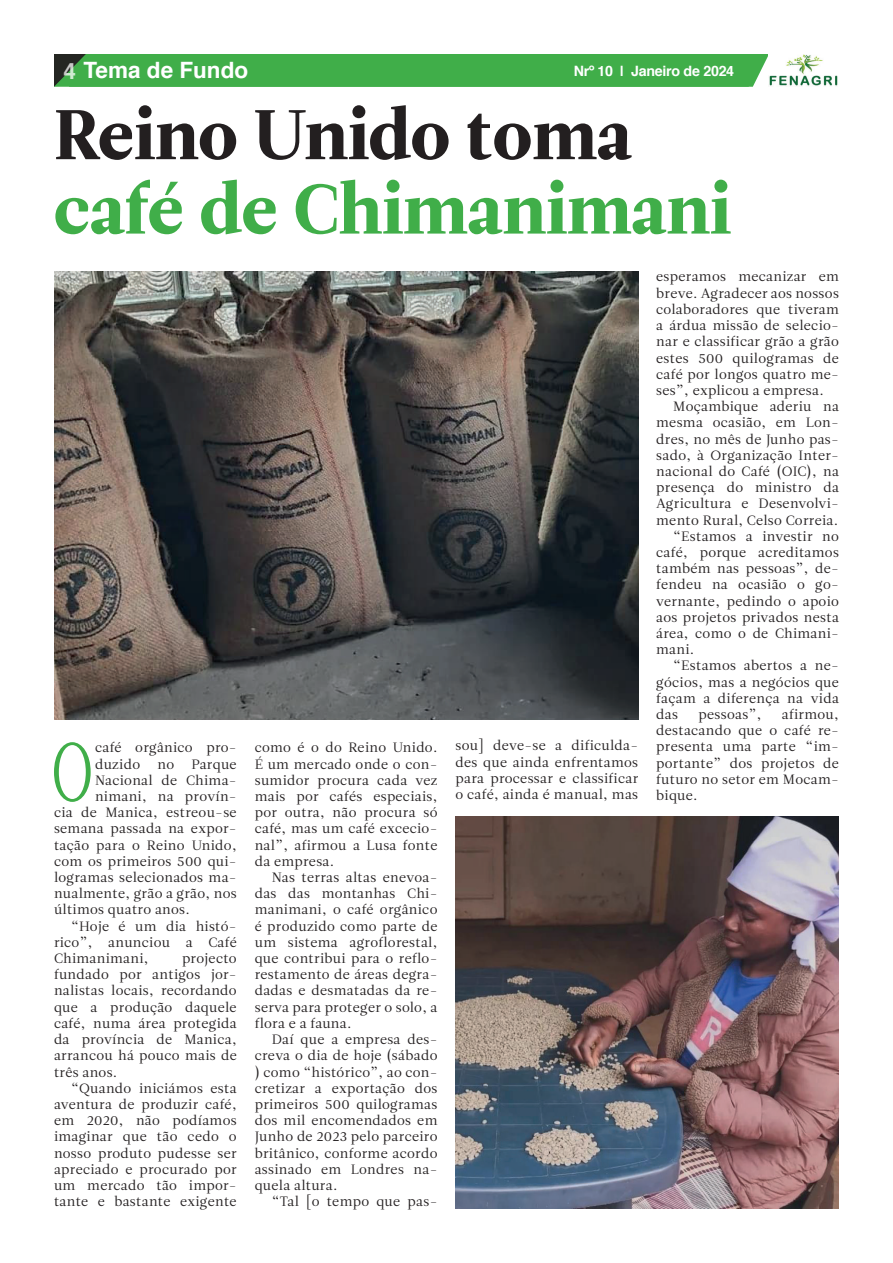
<style>
.page{position:relative;width:893px;height:1263px;background:#fff}
.page>*{position:absolute;margin:0;border:0;box-sizing:border-box;transform-origin:0 0}
.t1{font:82.95px "Leitura Roman 1";color:#40ae49;scale:.65 1}
.t2{font:70.05px "Leitura Roman 4";color:#40ae49}
.t3{font:70.05px "Leitura Roman 4";color:#231f20}
.t4{font:700 22.5px "Helvetica";color:#fff}
.t5{font:700 14.25px "Helvetica";letter-spacing:-.02em;color:#fff}
.t6{font:13.5px/16.2px "Leitura Roman 1";letter-spacing:.02em;color:#231f20;text-align:justify}
</style>
<div class="page">
<div style="left:54px;top:54px;width:714px;height:33px;background:#40ae49"></div>
<img style="left:769px;top:54px;width:69px;height:32px">
<img style="left:54px;top:271px;width:584px;height:448px">
<img style="left:455px;top:816px;width:384px;height:393px">
<h3 class="t4" style="left:63px;top:52px;width:186px">4 Tema de Fundo</h3>
<p class="t5" style="left:574px;top:59px;width:162px">Nrº 10 | Janeiro de 2024</p>
<h2 class="t3" style="left:54px;top:93px;width:579px">Reino Unido toma</h2>
<h2 class="t2" style="left:54px;top:168px;width:678px">café de Chimanimani</h2>
<p class="t6" style="left:656px;top:269px;width:184px">esperamos mecanizar em breve. Agradecer aos nossos colaboradores que tiveram a árdua missão de selecio&shy;nar e classificar grão a grão estes 500 quilogramas de café por longos quatro me&shy;ses”, explicou a empresa.</p>
<p class="t6" style="left:673px;top:399px;width:167px">Moçambique aderiu na</p>
<p class="t6" style="left:656px;top:415px;width:184px">mesma ocasião, em Lon-</p>
<p class="t6" style="left:656px;top:431px;width:184px">dres, no mês de Junho pas-</p>
<p class="t6" style="left:656px;top:447px;width:184px">sado, à Organização Inter-</p>
<p class="t6" style="left:656px;top:463px;width:184px">nacional do Café (OIC), na</p>
<p class="t6" style="left:656px;top:480px;width:184px">presença do ministro da</p>
<p class="t6" style="left:656px;top:496px;width:184px">Agricultura e Desenvolvi-</p>
<p class="t6" style="left:656px;top:512px;width:183px">mento Rural, Celso Correia.</p>
<p class="t6" style="left:673px;top:528px;width:167px">“Estamos a investir no</p>
<p class="t6" style="left:656px;top:544px;width:184px">café, porque acreditamos</p>
<p class="t6" style="left:656px;top:561px;width:184px">também nas pessoas”, de-</p>
<p class="t6" style="left:656px;top:577px;width:184px">fendeu na ocasião o go-</p>
<p class="t6" style="left:656px;top:593px;width:184px">vernante, pedindo o apoio</p>
<p class="t6" style="left:656px;top:609px;width:184px">aos projetos privados nesta</p>
<p class="t6" style="left:656px;top:625px;width:184px">área, como o de Chimani-</p>
<p class="t6" style="left:656px;top:642px;width:40px">mani.</p>
<p class="t6" style="left:673px;top:658px;width:167px">“Estamos abertos a ne-</p>
<p class="t6" style="left:656px;top:674px;width:184px">gócios, mas a negócios que</p>
<p class="t6" style="left:656px;top:690px;width:184px">façam a diferença na vida</p>
<p class="t6" style="left:656px;top:706px;width:23px">das</p>
<p class="t6" style="left:699px;top:706px;width:64px">pessoas”,</p>
<p class="t6" style="left:656px;top:706px;width:184px;text-indent:126px">afirmou, destacando que o café re&shy;presenta uma parte “im&shy;portante” dos projetos de futuro no setor em Mocam&shy;bique.</p>
<p class="t6" style="left:455px;top:738px;width:184px">sou] deve-se a dificulda&shy;des que ainda enfrentamos para processar e classificar o café, ainda é manual, mas</p>
<h1 class="t1" style="left:51px;top:724px;width:66px">O</h1>
<p class="t6" style="left:95px;top:740px;width:143px">café orgânico pro&shy;duzido</p>
<p class="t6" style="left:255px;top:740px;width:184px">como é o do Reino Unido.<br>É um mercado onde o con&shy;sumidor procura cada vez mais por cafés especiais, por outra, não procura só café, mas um café excecio&shy;nal”, afirmou a Lusa fonte da empresa.</p>
<p class="t6" style="left:255px;top:869px;width:184px;text-indent:17px">Nas terras altas enevoa&shy;das das montanhas Chi&shy;manimani, o café orgânico é produzido como parte de um sistema agroflorestal, que contribui para o reflo&shy;restamento de áreas degra&shy;dadas e desmatadas da re&shy;serva para proteger o solo, a flora e a fauna.</p>
<p class="t6" style="left:255px;top:1031px;width:184px;text-indent:17px">Daí que a empresa des&shy;creva o dia de hoje (sábado ) como “histórico”, ao con&shy;cretizar a exportação dos primeiros 500 quilogramas dos mil encomendados em Junho de 2023 pelo parceiro britânico, conforme acordo assinado em Londres na&shy;quela altura.</p>
<p class="t6" style="left:272px;top:1193px;width:167px">“Tal [o tempo que pas-</p>
<p class="t6" style="left:157px;top:756px;width:18px">no</p>
<p class="t6" style="left:192px;top:756px;width:47px">Parque</p>
<p class="t6" style="left:95px;top:772px;width:143px">Nacional de Chima-</p>
<p class="t6" style="left:95px;top:788px;width:143px">nimani, na provín-</p>
<p class="t6" style="left:54px;top:805px;width:184px">cia de Manica, estreou-se</p>
<p class="t6" style="left:54px;top:821px;width:184px">semana passada na expor-</p>
<p class="t6" style="left:54px;top:837px;width:184px">tação para o Reino Unido,</p>
<p class="t6" style="left:54px;top:853px;width:184px">com os primeiros 500 qui-</p>
<p class="t6" style="left:54px;top:869px;width:184px">logramas selecionados ma-</p>
<p class="t6" style="left:54px;top:886px;width:184px">nualmente, grão a grão, nos</p>
<p class="t6" style="left:54px;top:902px;width:137px">últimos quatro anos.</p>
<p class="t6" style="left:71px;top:918px;width:167px">“Hoje é um dia histó-</p>
<p class="t6" style="left:54px;top:934px;width:184px">rico”, anunciou a Café</p>
<p class="t6" style="left:54px;top:950px;width:96px">Chimanimani,</p>
<p class="t6" style="left:54px;top:950px;width:184px;text-indent:128px">projecto fundado por antigos jor&shy;nalistas locais, recordando que a produção daquele café, numa área protegida da província de Manica, arrancou há pouco mais de três anos.</p>
<p class="t6" style="left:54px;top:1080px;width:184px;text-indent:17px">“Quando iniciámos esta aventura de produzir café, em 2020, não podíamos imaginar que tão cedo o nosso produto pudesse ser apreciado e procurado por um mercado tão impor&shy;tante e bastante exigente</p>
</div>
